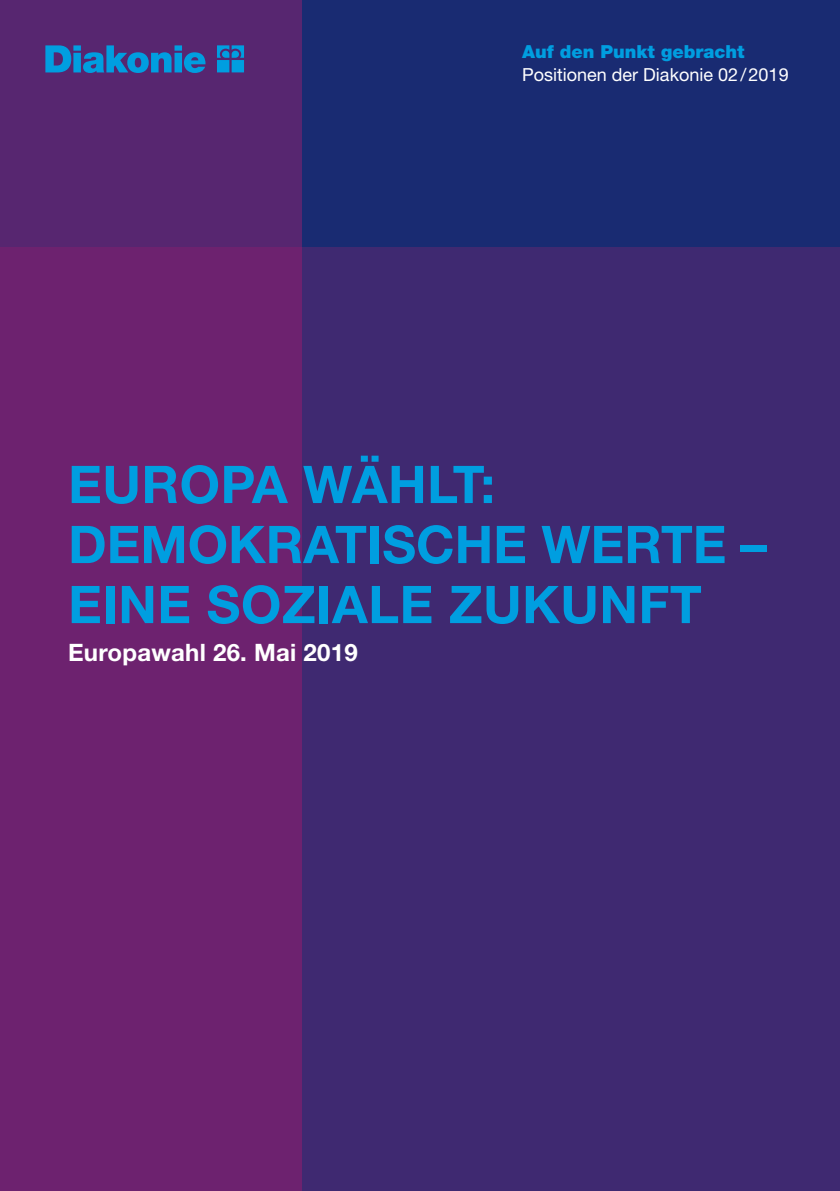
<style>
.page{position:relative;width:840px;height:1191px;background:#fff}
.page>*{position:absolute;margin:0;border:0;box-sizing:border-box;transform-origin:0 0}
.t1{font:700 52px/60px "Helvetica Neue LT Std";letter-spacing:.01em;color:#009ee0}
.t2{font:700 24px "Helvetica Neue LT Std";letter-spacing:.01em;color:#fff}
.t3{font:18px "Helvetica Neue LT Std";color:#fff}
.t4{font:900 18px "Helvetica Neue LT Std";color:#009ee0}
</style>
<div class="page">
<div style="left:0;top:238px;width:315px;height:953px;background:#6d226f"></div>
<div style="left:0;top:0;width:302px;height:246px;background:#572670"></div>
<div style="left:302px;top:238px;width:537px;height:953px;background:#3f2971"></div>
<div style="left:302px;top:0;width:537px;height:246px;background:#192b72"></div>
<svg style="left:45px;top:45px;width:199px;height:28px"></svg>
<p class="t4" style="left:522px;top:41px;width:224px">Auf den Punkt gebracht</p>
<p class="t3" style="left:522px;top:64px;width:268px">Positionen der Diakonie 02/2019</p>
<p class="t1" style="left:68px;top:453px;width:700px">EUROPA WÄHLT:<br>DEMOKRATISCHE WERTE –<br>EINE SOZIALE ZUKUNFT</p>
<p class="t2" style="left:68px;top:638px;width:291px">Europawahl 26. Mai 2019</p>
</div>
